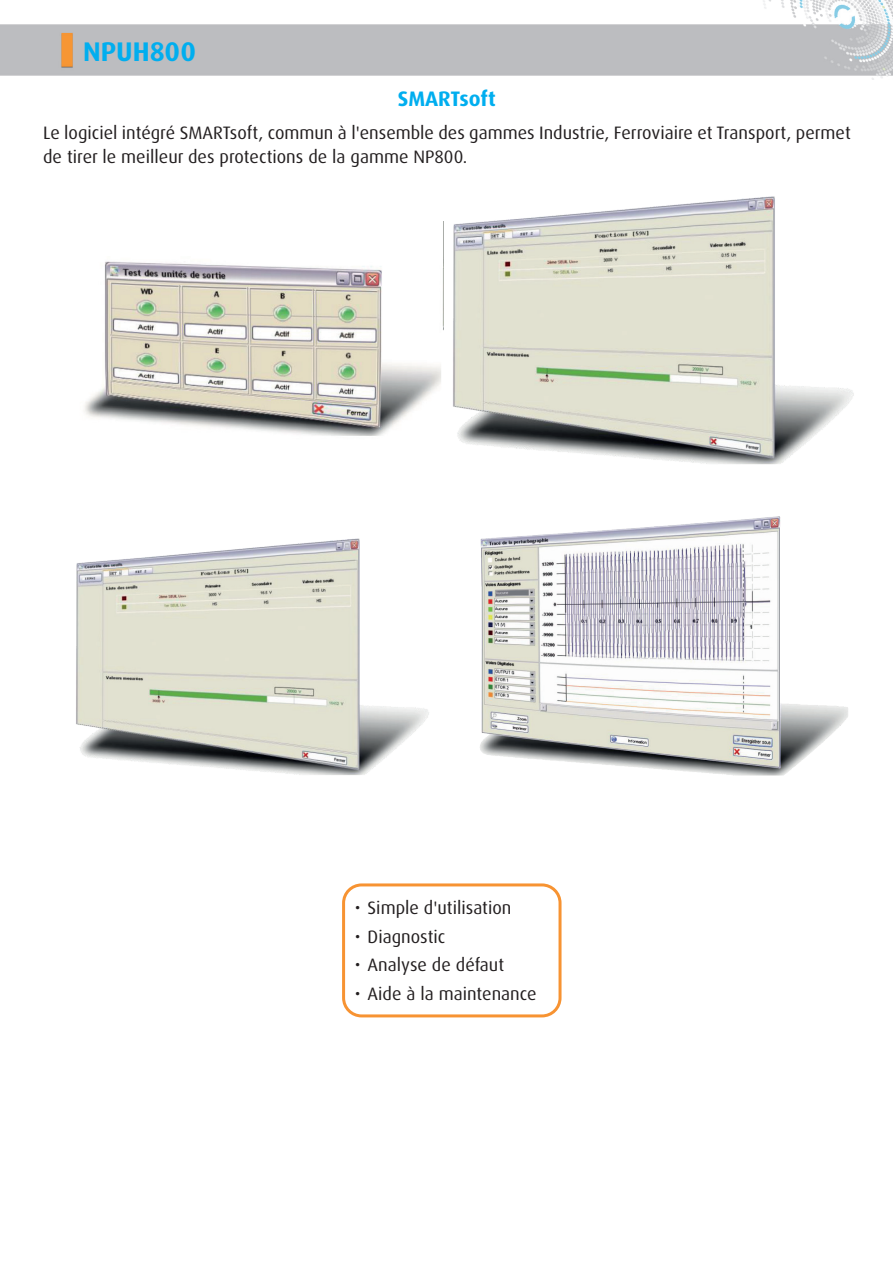
<style>
.page{position:relative;width:893px;height:1263px;background:#fff}
.page>*{position:absolute;margin:0;border:0;box-sizing:border-box;transform-origin:0 0}
.t1{font:700 27px "Dax OT";color:#00aeef}
.t2{font:700 21px "Dax OT";color:#00aeef}
.t3{font:18px/24px "Dax OT";color:#231f20}
</style>
<div class="page">
<img style="left:0;top:0;width:893px;height:80px">
<div style="left:342px;top:883px;width:219px;height:134px;border:3px solid #f79332;border-radius:18px"></div>
<img style="left:76px;top:538px;width:353px;height:237px">
<img style="left:480px;top:516px;width:368px;height:260px">
<img style="left:84px;top:261px;width:345px;height:175px">
<img style="left:429px;top:196px;width:425px;height:269px">
<h1 class="t1" style="left:83px;top:34px;width:114px">NPUH800</h1>
<p class="t2" style="left:398px;top:85px;width:100px">SMARTsoft</p>
<p class="t3" style="left:43px;top:121px;width:809px">Le logiciel intégré SMARTsoft, commun à l'ensemble des gammes Industrie, Ferroviaire et Transport, permet de tirer le meilleur des protections de la gamme NP800.</p>
<p class="t3" style="left:355px;top:896px;width:158px">• Simple d'utilisation</p>
<p class="t3" style="left:355px;top:924px;width:92px">• Diagnostic</p>
<p class="t3" style="left:355px;top:953px;width:151px">• Analyse de défaut</p>
<p class="t3" style="left:355px;top:981px;width:183px">• Aide à la maintenance</p>
</div>
